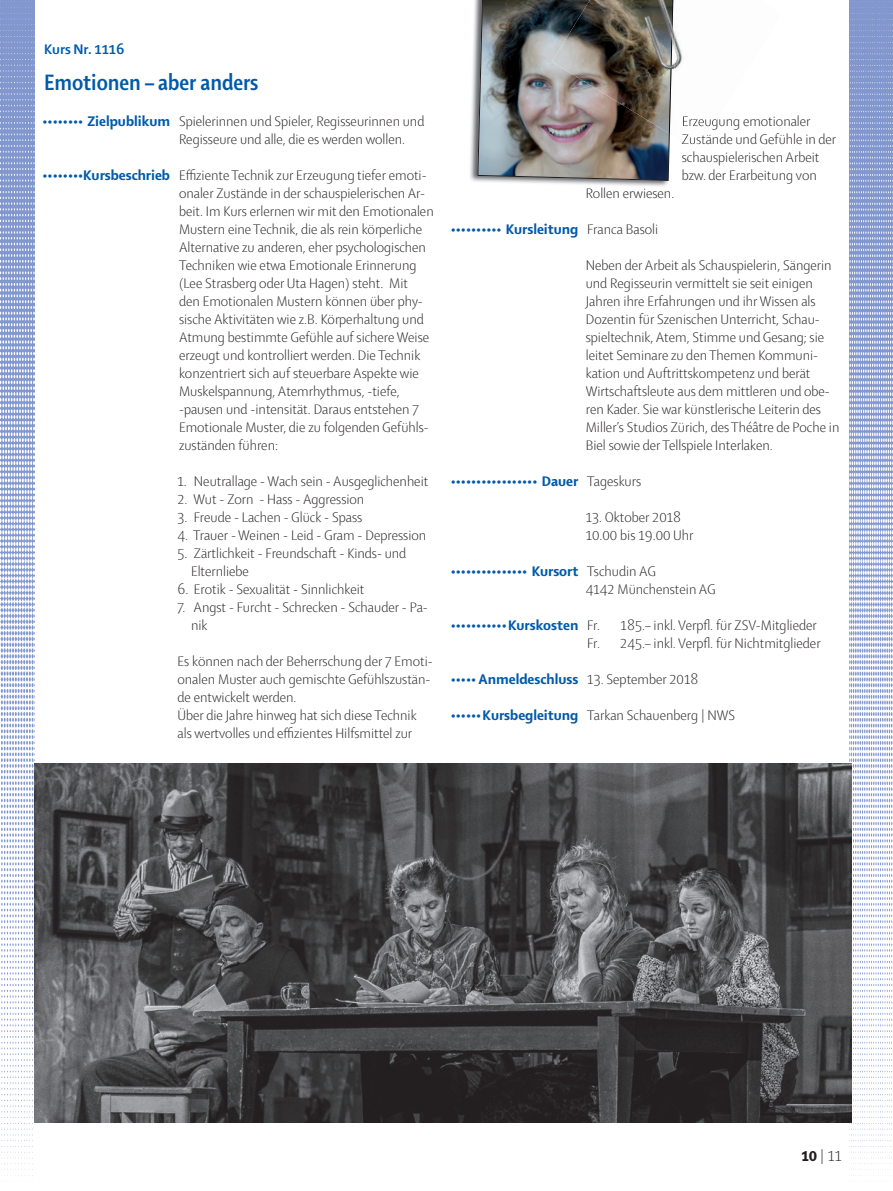
<style>
.page{position:relative;width:893px;height:1191px;background:#fff}
.page>*{position:absolute;margin:0;border:0;box-sizing:border-box;transform-origin:0 0}
.t1{font:700 condensed 24px "Shaker 2";color:#015aaa}
.t2{font:300 16.5px "Shaker 2";color:#231f20}
.t3{font:300 15px/18px "Shaker 2";color:#231f20}
.t4{font:800 15px "Shaker 2";color:#015aaa}
.t5{font:700 15px "Shaker 2";color:#015aaa}
.s1{font-weight:800;color:#015aaa}
.s2{font-weight:300;color:#231f20}
.s3{font-weight:800;font-stretch:condensed}
</style>
<div class="page">
<img style="left:1px;top:0;width:33px;height:1182px">
<img style="left:849px;top:0;width:44px;height:1182px">
<img style="left:34px;top:763px;width:817px;height:360px">
<img style="left:470px;top:0;width:198px;height:187px">
<img style="left:477px;top:0;width:193px;height:181px">
<img style="left:674px;top:31px;width:25px;height:114px">
<img style="left:683px;top:115px;width:34px;height:15px">
<img style="left:682px;top:133px;width:26px;height:11px">
<img style="left:673px;top:0;width:1px;height:70px">
<img style="left:552px;top:0;width:117px;height:133px">
<img style="left:669px;top:0;width:4px;height:134px">
<p class="t5" style="left:44px;top:39px;width:82px">Kurs Nr. 1116</p>
<h1 class="t1" style="left:44px;top:67px;width:216px">Emotionen – aber anders</h1>
<p class="t3" style="left:179px;top:111px;width:247px;text-indent:-136px"><span class="s1">•••••••• Zielpublikum</span> Spielerinnen und Spieler, Regisseurinnen und<br>Regisseure und alle, die es werden wollen.</p>
<p class="t3" style="left:179px;top:165px;width:256px;text-indent:-136px"><span class="s1">••••••••Kursbeschrieb</span> Effiziente Technik zur Erzeugung tiefer emoti&shy;onaler Zustände in der schauspielerischen Ar&shy;beit. Im Kurs erlernen wir mit den Emotionalen Mustern eine Technik, die als rein körperliche Alternative zu anderen, eher psychologischen Techniken wie etwa Emotionale Erinnerung (Lee Strasberg oder Uta Hagen) steht. Mit<br>den Emotionalen Mustern können über phy&shy;sische Aktivitäten wie z.B. Körperhaltung und Atmung bestimmte Gefühle auf sichere Weise erzeugt und kontrolliert werden. Die Technik konzentriert sich auf steuerbare Aspekte wie Muskelspannung, Atemrhythmus, -tiefe, -pausen und -intensität. Daraus entstehen 7<br>Emotionale Muster, die zu folgenden Gefühls&shy;zuständen führen:</p>
<p class="t3" style="left:178px;top:471px;width:252px">1. Neutrallage - Wach sein - Ausgeglichenheit</p>
<p class="t3" style="left:178px;top:489px;width:188px">2. Wut - Zorn - Hass - Aggression</p>
<p class="t3" style="left:178px;top:507px;width:186px">3. Freude - Lachen - Glück - Spass</p>
<p class="t3" style="left:178px;top:525px;width:250px">4. Trauer - Weinen - Leid - Gram - Depression</p>
<p class="t3" style="left:191px;top:543px;width:217px;text-indent:-14px">5. Zärtlichkeit - Freundschaft - Kinds- und<br>Elternliebe</p>
<p class="t3" style="left:178px;top:579px;width:188px">6. Erotik - Sexualität - Sinnlichkeit</p>
<p class="t3" style="left:191px;top:597px;width:238px;text-indent:-14px">7. Angst - Furcht - Schrecken - Schauder - Pa&shy;nik</p>
<p class="t3" style="left:178px;top:651px;width:257px">Es können nach der Beherrschung der 7 Emoti&shy;onalen Muster auch gemischte Gefühlszustän&shy;de entwickelt werden.<br>Über die Jahre hinweg hat sich diese Technik als wertvolles und effizientes Hilfsmittel zur</p>
<p class="t3" style="left:682px;top:111px;width:156px">Erzeugung emotionaler<br>Zustände und Gefühle in der schauspielerischen Arbeit bzw. der Erarbeitung von</p>
<p class="t3" style="left:586px;top:183px;width:90px">Rollen erwiesen.</p>
<p class="t4" style="left:451px;top:219px;width:209px">•••••••••• Kursleitung <span class="s2">Franca Basoli</span></p>
<p class="t3" style="left:586px;top:255px;width:255px">Neben der Arbeit als Schauspielerin, Sängerin und Regisseurin vermittelt sie seit einigen Jahren ihre Erfahrungen und ihr Wissen als Dozentin für Szenischen Unterricht, Schau&shy;spieltechnik, Atem, Stimme und Gesang; sie leitet Seminare zu den Themen Kommuni&shy;kation und Auftrittskompetenz und berät Wirtschaftsleute aus dem mittleren und obe&shy;ren Kader. Sie war künstlerische Leiterin des Miller’s Studios Zürich, des Théâtre de Poche in Biel sowie der Tellspiele Interlaken.</p>
<p class="t4" style="left:451px;top:471px;width:192px">••••••••••••••••• Dauer <span class="s2">Tageskurs</span></p>
<p class="t3" style="left:586px;top:507px;width:109px">13. Oktober 2018<br>10.00 bis 19.00 Uhr</p>
<p class="t3" style="left:586px;top:561px;width:132px;text-indent:-135px"><span class="s1">••••••••••••••• Kursort</span> Tschudin AG<br>4142 Münchenstein AG</p>
<p class="t4" style="left:451px;top:615px;width:151px">•••••••••••Kurskosten <span class="s2">Fr.</span></p>
<p class="t3" style="left:587px;top:615px;width:235px;text-align:right">185.– inkl. Verpfl. für ZSV-Mitglieder<br>Fr. 245.– inkl. Verpfl. für Nichtmitglieder</p>
<p class="t4" style="left:451px;top:669px;width:249px">••••• Anmeldeschluss <span class="s2">13. September 2018</span></p>
<p class="t3" style="left:451px;top:705px;width:286px"><span class="s1">••••••Kursbegleitung</span> Tarkan Schauenberg | NWS</p>
<p class="t2" style="left:801px;top:1145px;width:42px"><span class="s3">10</span> | 11</p>
</div>
